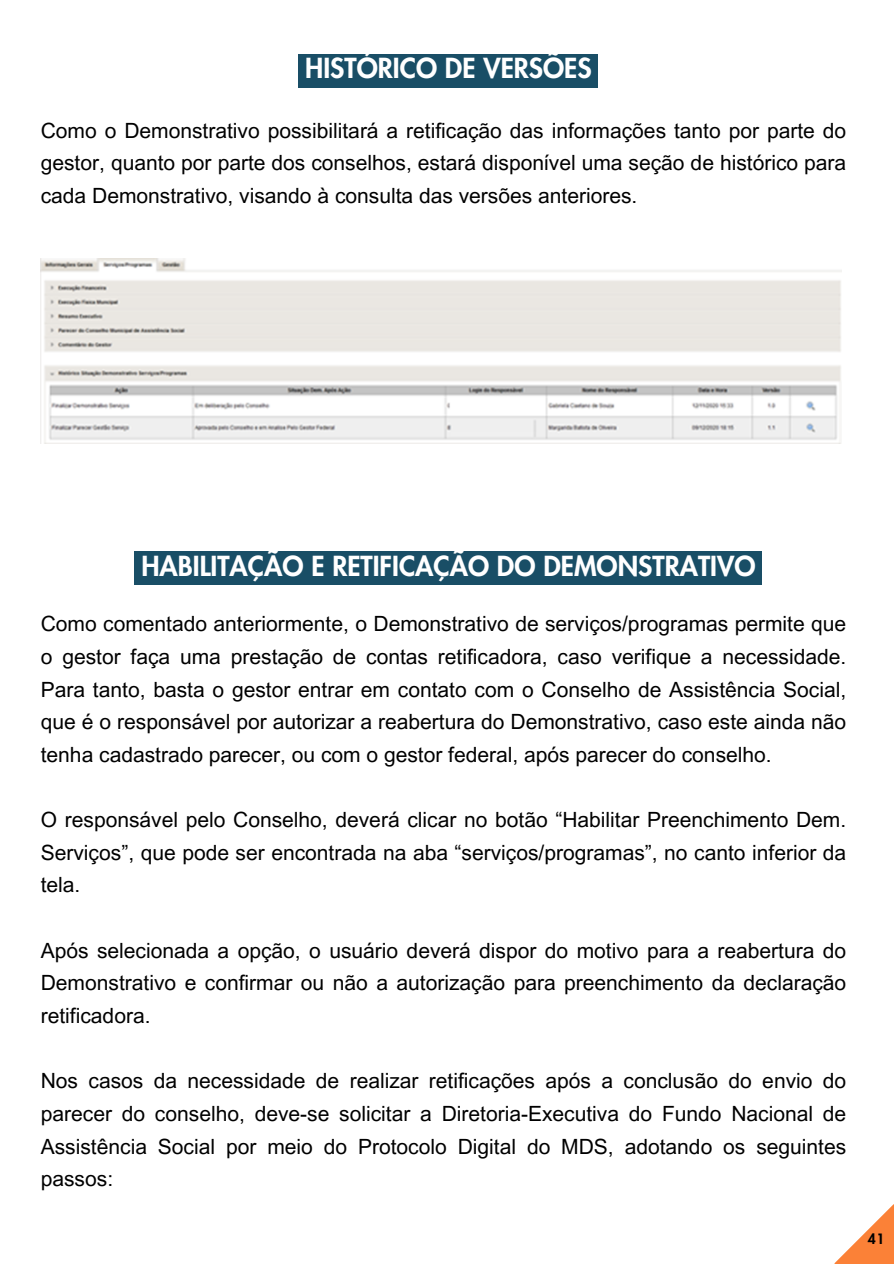
<style>
.page{position:relative;width:894px;height:1264px;background:#fff}
.page>*{position:absolute;margin:0;border:0;box-sizing:border-box;transform-origin:0 0}
.t1{font:800 27px "Futura LT Pro";color:#fff}
.t2{font:21px/32.7px "Arial MT Pro";color:#000;text-align:justify}
.t3{font:800 13.95px "Futura LT Pro";color:#000}
.s1{color:#fff}
</style>
<div class="page">
<img style="left:41px;top:258px;width:800px;height:186px">
<div style="left:298px;top:54px;width:300px;height:33px;background:#194e66"></div>
<div style="left:135px;top:551px;width:626px;height:34px;background:#194e66"></div>
<svg style="left:835px;top:1205px;width:58px;height:58px"></svg>
<p class="t1" style="left:305px;top:56px;width:288px">HISTÓRICO DE VERSÕES</p>
<p class="t2" style="left:41px;top:117px;width:806px">Como o Demonstrativo possibilitará a retificação das informações tanto por parte do gestor, quanto por parte dos conselhos, estará disponível uma seção de histórico para cada Demonstrativo, visando à consulta das versões anteriores.</p>
<p class="t1" style="left:141px;top:553px;width:615px">HABILITAÇÃO E RETIFICAÇÃO DO DEMONSTRATIVO</p>
<h1 class="t2" style="left:41px;top:610px;width:806px">Como comentado anteriormente, o Demonstrativo de serviços/programas permite que o gestor faça uma prestação de contas retificadora, caso verifique a necessidade.<br>Para tanto, basta o gestor entrar em contato com o Conselho de Assistência Social, que é o responsável por autorizar a reabertura do Demonstrativo, caso este ainda não tenha cadastrado parecer, ou com o gestor federal, após parecer do conselho.</h1>
<p class="t2" style="left:41px;top:806px;width:806px">O responsável pelo Conselho, deverá clicar no botão “Habilitar Preenchimento Dem.<br>Serviços”, que pode ser encontrada na aba “serviços/programas”, no canto inferior da tela.</p>
<p class="t2" style="left:41px;top:936px;width:806px">Após selecionada a opção, o usuário deverá dispor do motivo para a reabertura do Demonstrativo e confirmar ou não a autorização para preenchimento da declaração retificadora.</p>
<p class="t2" style="left:41px;top:1067px;width:806px">Nos casos da necessidade de realizar retificações após a conclusão do envio do parecer do conselho, deve-se solicitar a Diretoria-Executiva do Fundo Nacional de Assistência Social por meio do Protocolo Digital do MDS, adotando os seguintes passos:</p>
<p class="t3" style="left:867px;top:1232px;width:18px">4<span class="s1">1</span></p>
</div>
